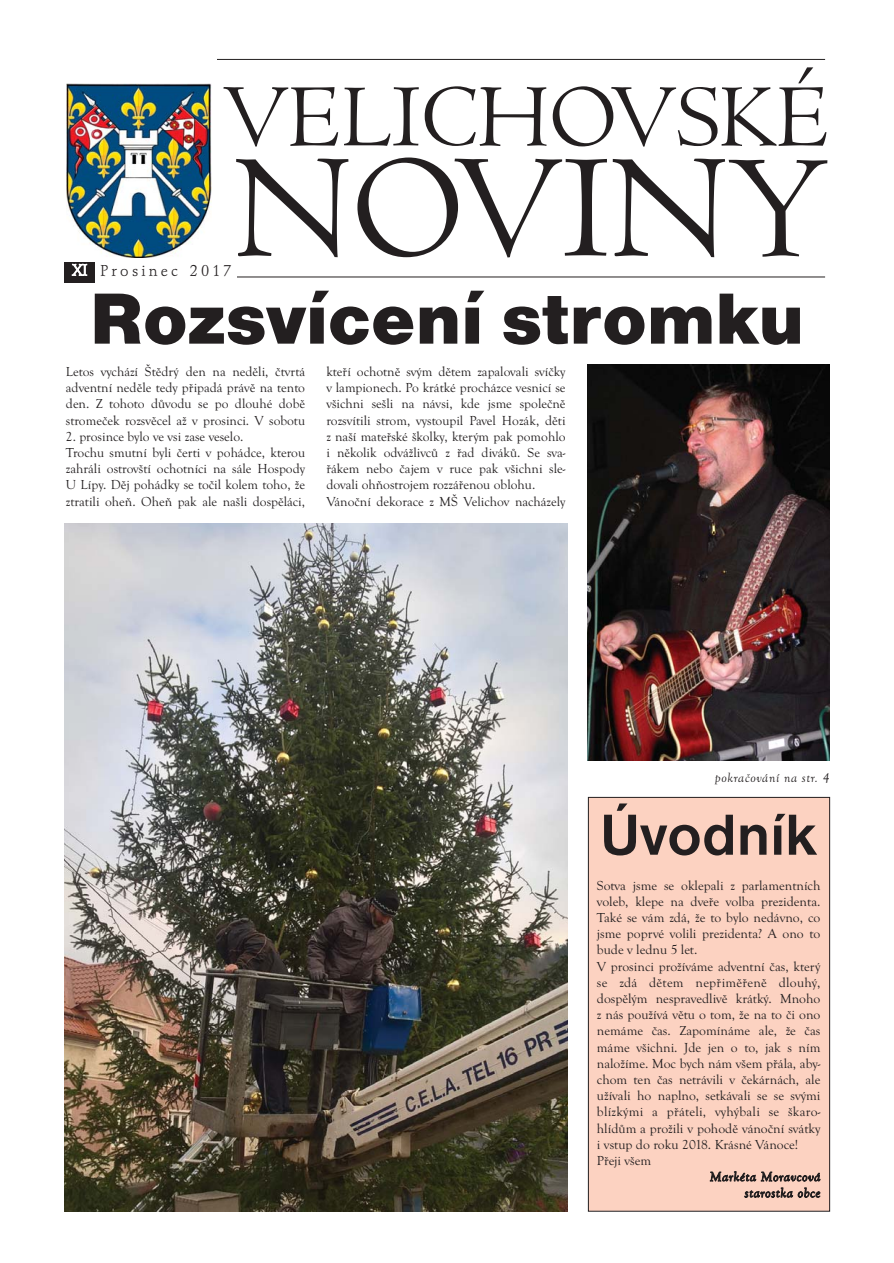
<style>
.page{position:relative;width:894px;height:1263px;background:#fff}
.page>*{position:absolute;margin:0;border:0;box-sizing:border-box;transform-origin:0 0}
.t1{font:75px "Nimbus San DEE Blac";color:#231f20}
.t2{font:700 60px "Nimbus San DEE";color:#231f20}
.t3{font:16.5px "Schneidler Med TEE";letter-spacing:.2em;color:#231f20}
.t4{font:16.5px "Schneidler Med TEE";color:#fff}
.t5{font:13.5px/16.2px "Goudy Old Sty TEE";color:#231f20}
.t6{font:italic 13.5px/16.2px "Goudy Old Sty TEE";letter-spacing:.05em;color:#231f20;text-align:right}
</style>
<div class="page">
<svg style="left:223px;top:67px;width:603px;height:80px"></svg>
<svg style="left:236px;top:158px;width:591px;height:100px"></svg>
<hr style="left:218px;top:277px;width:607px;height:1px;background:#231f20">
<hr style="left:218px;top:59px;width:607px;height:1px;background:#231f20">
<div style="left:588px;top:797px;width:242px;height:414px;background:#fcd2c1"></div>
<div style="left:588px;top:797px;width:242px;height:414px;border:1px solid #231f20"></div>
<div style="left:99px;top:263px;width:138px;height:20px;background:#fff"></div>
<div style="left:64px;top:260px;width:31px;height:22px;background:#231f20"></div>
<img style="left:588px;top:365px;width:241px;height:395px">
<img style="left:64px;top:523px;width:503px;height:688px">
<div style="left:1px;top:0;width:212px;height:261px;background:#fff"></div>
<img style="left:66px;top:84px;width:146px;height:174px">
<p class="t4" style="left:72px;top:263px;width:17px">XI</p>
<p class="t3" style="left:100px;top:264px;width:133px">Prosinec 2017</p>
<h1 class="t1" style="left:90px;top:289px;width:716px">Rozsvícení stromku</h1>
<p class="t5" style="left:66px;top:364px;width:241px;text-align:justify">Letos vychází Štědrý den na neděli, čtvrtá adventní neděle tedy připadá právě na tento den. Z tohoto důvodu se po dlouhé době stromeček rozsvěcel až v prosinci. V sobotu</p>
<p class="t5" style="left:66px;top:429px;width:241px">2. prosince bylo ve vsi zase veselo.<br>Trochu smutní byli čerti v pohádce, kterou zahráli ostrovští ochotníci na sále Hospody U Lípy. Děj pohádky se točil kolem toho, že ztratili oheň. Oheň pak ale našli dospěláci,</p>
<p class="t5" style="left:326px;top:364px;width:241px">kteří ochotně svým dětem zapalovali svíčky v lampionech. Po krátké procházce vesnicí se všichni sešli na návsi, kde jsme společně rozsvítili strom, vystoupil Pavel Hozák, děti z naší mateřské školky, kterým pak pomohlo i několik odvážlivců z řad diváků. Se sva&shy;řákem nebo čajem v ruce pak všichni sle&shy;dovali ohňostrojem rozzářenou oblohu.<br>Vánoční dekorace z MŠ Velichov nacházely</p>
<p class="t6" style="left:715px;top:770px;width:116px">pokračování na str. 4</p>
<h2 class="t2" style="left:600px;top:811px;width:218px">Úvodník</h2>
<p class="t5" style="left:597px;top:878px;width:225px">Sotva jsme se oklepali z parlamentních voleb, klepe na dveře volba prezidenta.<br>Také se vám zdá, že to bylo nedávno, co jsme poprvé volili prezidenta? A ono to bude v lednu 5 let.<br>V prosinci prožíváme adventní čas, který se zdá dětem nepřiměřeně dlouhý, dospělým nespravedlivě krátký. Mnoho z nás používá větu o tom, že na to či ono nemáme čas. Zapomínáme ale, že čas máme všichni. Jde jen o to, jak s ním naložíme. Moc bych nám všem přála, aby&shy;chom ten čas netrávili v čekárnách, ale užívali ho naplno, setkávali se se svými blízkými a přáteli, vyhýbali se škaro&shy;hlídům a prožili v pohodě vánoční svátky i vstup do roku 2018. Krásné Vánoce!<br>Přeji všem</p>
<p class="t6" style="left:710px;top:1169px;width:112px">Markéta Moravcová starostka obce</p>
</div>
